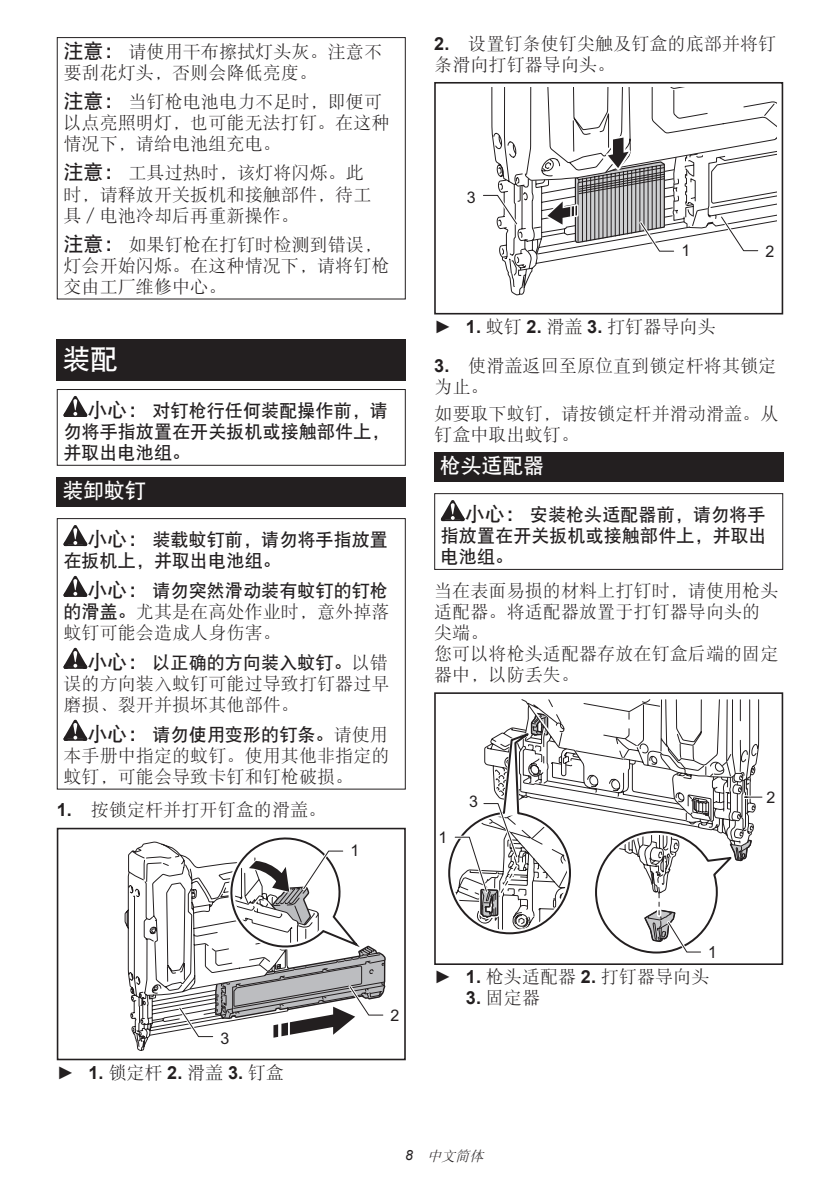
<style>
.page{position:relative;width:840px;height:1191px;background:#fff}
.page>*{position:absolute;margin:0;border:0;box-sizing:border-box;transform-origin:0 0}
.t1{font:28px "DFP Hei W7 GB EUC H";color:#fff}
.t2{font:21px "DFP Hei W7 GB EUC H";letter-spacing:-.01em;color:#fff}
.t3{font:18px/21px "DFP Song W3 GB EUC H";letter-spacing:.005em;color:#231f20}
.t4{font:18px/21px "DFP Hei W7 GB EUC H";letter-spacing:.005em;color:#231f20;text-align:justify}
.t5{font:16.6px "Arial";color:#231f20;scale:.94 1}
.t6{font:16px "Arial";color:#231f20}
.t7{font:italic 14px "DFP Song W3 GB EUC H";color:#231f20}
.s1{font-family:"DFP Hei W7 GB EUC H";font-size:20px}
.s2{font-size:20px}
.s3{font-family:"DFP Hei W7 GB EUC H"}
.s4{font-family:"DFP Song W3 GB EUC H"}
.s5{font-family:"Arial";font-weight:700}
.s6{font-family:"Arial"}
</style>
<div class="page">
<div style="left:57px;top:37px;width:348px;height:262px;border:1px solid #231f20"></div>
<div style="left:57px;top:339px;width:348px;height:41px;background:#231f20"></div>
<svg style="left:63px;top:396px;width:24px;height:21px"></svg>
<div style="left:57px;top:389px;width:348px;height:77px;border:1px solid #231f20"></div>
<div style="left:57px;top:477px;width:348px;height:29px;background:#231f20"></div>
<svg style="left:63px;top:525px;width:24px;height:21px"></svg>
<svg style="left:63px;top:576px;width:24px;height:21px"></svg>
<svg style="left:63px;top:648px;width:24px;height:21px"></svg>
<svg style="left:63px;top:719px;width:24px;height:22px"></svg>
<div style="left:57px;top:518px;width:348px;height:271px;border:1px solid #231f20"></div>
<svg style="left:124px;top:841px;width:51px;height:210px"></svg>
<div style="left:57px;top:1032px;width:73px;height:28px;background:#fff"></div>
<div style="left:57px;top:827px;width:348px;height:233px;border:2px solid #231f20"></div>
<svg style="left:175px;top:827px;width:211px;height:211px"></svg>
<svg style="left:491px;top:88px;width:285px;height:208px"></svg>
<div style="left:434px;top:286px;width:73px;height:28px;background:#fff"></div>
<div style="left:434px;top:82px;width:348px;height:232px;border:2px solid #231f20"></div>
<svg style="left:483px;top:116px;width:293px;height:138px"></svg>
<div style="left:434px;top:452px;width:348px;height:29px;background:#231f20"></div>
<svg style="left:440px;top:500px;width:24px;height:21px"></svg>
<div style="left:434px;top:493px;width:348px;height:77px;border:1px solid #231f20"></div>
<div style="left:434px;top:692px;width:348px;height:273px;border:2px solid #231f20"></div>
<svg style="left:448px;top:699px;width:313px;height:255px"></svg>
<p class="t3" style="left:63px;top:41px;width:320px"><span class="s1">注意：</span>请使用干布擦拭灯头灰。注意不要刮花灯头，否则会降低亮度。</p>
<p class="t3" style="left:63px;top:91px;width:327px"><span class="s1">注意：</span>当钉枪电池电力不足时，即便可以点亮照明灯，也可能无法打钉。在这种情况下，请给电池组充电。</p>
<p class="t3" style="left:63px;top:162px;width:309px"><span class="s1">注意：</span>工具过热时，该灯将闪烁。此时，请释放开关扳机和接触部件，待工具／电池冷却后再重新操作。</p>
<p class="t3" style="left:63px;top:234px;width:327px"><span class="s1">注意：</span>如果钉枪在打钉时检测到错误，灯会开始闪烁。在这种情况下，请将钉枪交由工厂维修中心。</p>
<h1 class="t1" style="left:62px;top:345px;width:57px">装配</h1>
<p class="t4" style="left:63px;top:400px;width:327px;text-indent:24px"><span class="s2">小心：</span>对钉枪行任何装配操作前，请勿将手指放置在开关扳机或接触部件上，并取出电池组。</p>
<p class="t2" style="left:62px;top:480px;width:85px">装卸蚊钉</p>
<p class="t4" style="left:63px;top:529px;width:326px;text-indent:24px"><span class="s2">小心：</span>装载蚊钉前，请勿将手指放置在扳机上，并取出电池组。</p>
<p class="t4" style="left:87px;top:580px;width:302px"><span class="s2">小心：</span>请勿突然滑动装有蚊钉的钉枪</p>
<p class="t3" style="left:63px;top:601px;width:327px"><span class="s3">的滑盖。</span>尤其是在高处作业时，意外掉落蚊钉可能会造成人身伤害。</p>
<p class="t4" style="left:87px;top:652px;width:302px"><span class="s2">小心：</span>以正确的方向装入蚊钉。<span class="s4">以错</span></p>
<p class="t3" style="left:63px;top:673px;width:327px">误的方向装入蚊钉可能过导致打钉器过早磨损、裂开并损坏其他部件。</p>
<p class="t4" style="left:87px;top:724px;width:302px"><span class="s2">小心：</span>请勿使用变形的钉条。<span class="s4">请使用</span></p>
<p class="t3" style="left:63px;top:745px;width:327px">本手册中指定的蚊钉。使用其他非指定的蚊钉，可能会导致卡钉和钉枪破损。</p>
<p class="t3" style="left:57px;top:799px;width:271px"><span class="s5">1.</span> 按锁定杆并打开钉盒的滑盖。</p>
<p class="t6" style="left:350px;top:839px;width:10px">1</p>
<p class="t6" style="left:220px;top:1027px;width:10px">3</p>
<p class="t3" style="left:57px;top:1061px;width:228px"><span class="s6">►</span> <span class="s5">1.</span> 锁定杆 <span class="s5">2.</span> 滑盖 <span class="s5">3.</span> 钉盒</p>
<p class="t6" style="left:390px;top:1004px;width:10px">2</p>
<p class="t3" style="left:434px;top:33px;width:343px"><span class="s5">2.</span> 设置钉条使钉尖触及钉盒的底部并将钉条滑向打钉器导向头。</p>
<p class="t6" style="left:466px;top:186px;width:10px">3</p>
<p class="t6" style="left:681px;top:240px;width:10px">1</p>
<p class="t6" style="left:765px;top:240px;width:10px">2</p>
<p class="t3" style="left:434px;top:316px;width:283px"><span class="s6">►</span> <span class="s5">1.</span> 蚊钉 <span class="s5">2.</span> 滑盖 <span class="s5">3.</span> 打钉器导向头</p>
<p class="t3" style="left:434px;top:355px;width:343px"><span class="s5">3.</span> 使滑盖返回至原位直到锁定杆将其锁定为止。</p>
<p class="t3" style="left:434px;top:403px;width:345px">如要取下蚊钉，请按锁定杆并滑动滑盖。从钉盒中取出蚊钉。</p>
<p class="t2" style="left:439px;top:455px;width:106px">枪头适配器</p>
<p class="t4" style="left:440px;top:504px;width:327px;text-indent:24px"><span class="s2">小心：</span>安装枪头适配器前，请勿将手指放置在开关扳机或接触部件上，并取出电池组。</p>
<p class="t3" style="left:434px;top:579px;width:345px">当在表面易损的材料上打钉时，请使用枪头适配器。将适配器放置于打钉器导向头的尖端。<br>您可以将枪头适配器存放在钉盒后端的固定器中，以防丢失。</p>
<p class="t6" style="left:438px;top:826px;width:10px">1</p>
<p class="t6" style="left:469px;top:790px;width:10px">3</p>
<p class="t6" style="left:766px;top:786px;width:10px">2</p>
<p class="t5" style="left:707px;top:940px;width:11px">1</p>
<p class="t3" style="left:434px;top:966px;width:276px"><span class="s6">►</span> <span class="s5">1.</span> 枪头适配器 <span class="s5">2.</span> 打钉器导向头</p>
<p class="t3" style="left:465px;top:987px;width:76px"><span class="s5">3.</span> 固定器</p>
<p class="t7" style="left:405px;top:1148px;width:83px"><span class="s6">8</span> 中文简体</p>
</div>
